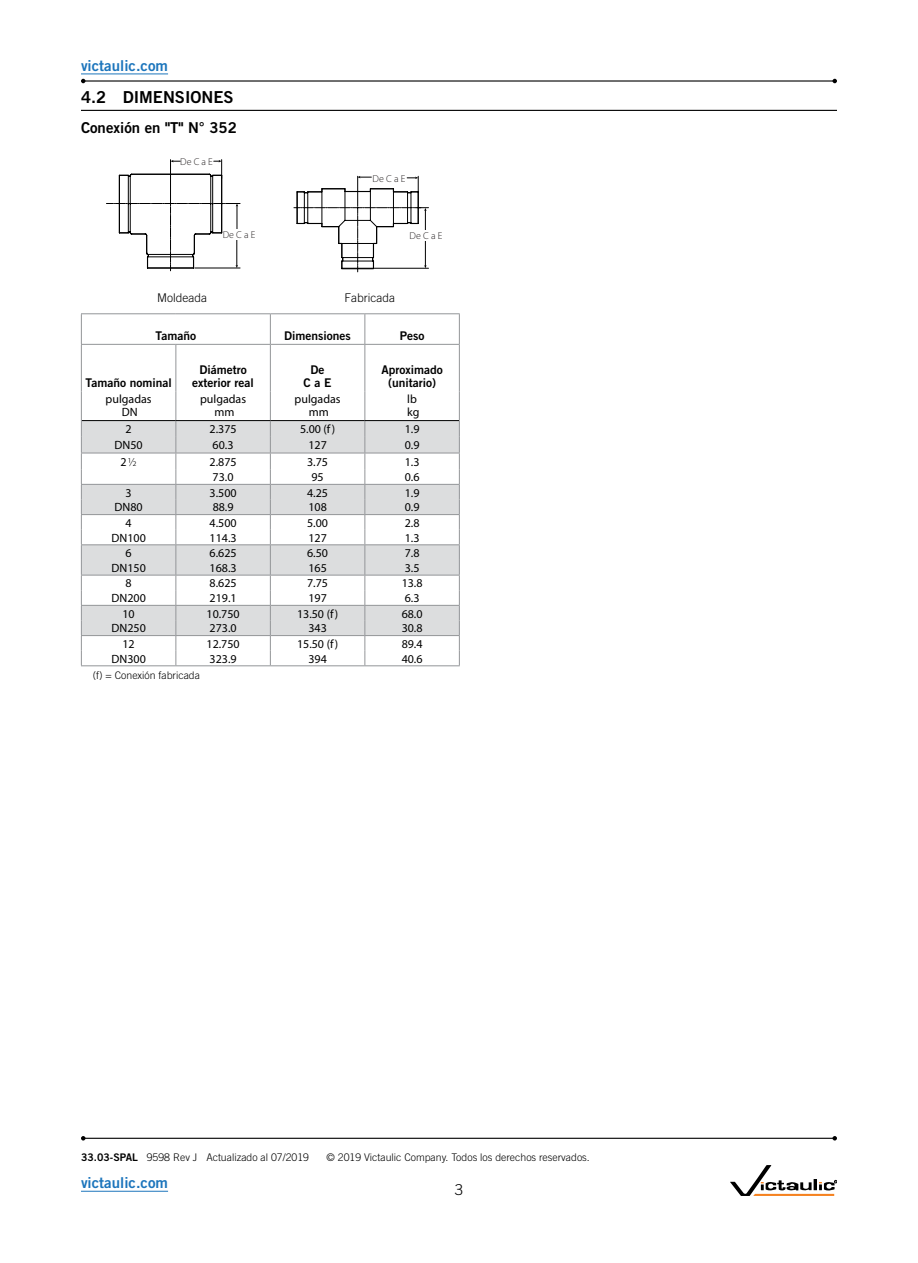
<style>
.page{position:relative;width:918px;height:1263px;background:#fff}
.page>*{position:absolute;margin:0;border:0;box-sizing:border-box;transform-origin:0 0}
.t1{font:16.5px "Trade Gothic LT Std Bd 2";color:#000}
.t2{font:15px "Trade Gothic LT Std Bd 2";color:#1c75bc}
.t3{font:15px "Trade Gothic LT Std Bd 2";color:#000}
.t4{font:300 15px "Trade Gothic LT Std";color:#000}
.t5{font:12px/13.5px "Myriad Pro";color:#000;text-align:center}
.t6{font:12px/13.5px "Trade Gothic LT Std Bd 2";color:#000;text-align:center}
.t7{font:300 12px "Trade Gothic LT Std";color:#000}
.t8{font:300 10.5px "Trade Gothic LT Std";color:#000}
.t9{font:300 10.05px "Myriad Pro";color:#231f20}
.t10{font:300 9.9px "Myriad Pro";color:#231f20}
.s1{font-weight:300}
.s2{font-family:"Trade Gothic LT Std Bd 2";font-weight:400}
</style>
<div class="page">
<hr style="left:81px;top:1191px;width:87px;height:1px;background:#1c75bc">
<svg style="left:82px;top:421px;width:377px;height:214px;fill:#dcddde"></svg>
<hr style="left:81px;top:665px;width:95px;height:1px;background:#939598">
<hr style="left:176px;top:665px;width:94px;height:1px;background:#939598">
<hr style="left:270px;top:665px;width:95px;height:1px;background:#939598">
<hr style="left:365px;top:665px;width:95px;height:1px;background:#939598">
<hr style="left:81px;top:313px;width:95px;height:1px;background:#939598">
<hr style="left:81px;top:314px;width:1px;height:30px;background:#939598">
<hr style="left:176px;top:313px;width:94px;height:1px;background:#939598">
<hr style="left:270px;top:313px;width:95px;height:1px;background:#939598">
<hr style="left:270px;top:314px;width:1px;height:30px;background:#939598">
<hr style="left:365px;top:313px;width:95px;height:1px;background:#939598">
<hr style="left:364px;top:314px;width:1px;height:30px;background:#939598">
<hr style="left:459px;top:314px;width:1px;height:30px;background:#939598">
<hr style="left:81px;top:345px;width:1px;height:47px;background:#939598">
<hr style="left:270px;top:345px;width:1px;height:47px;background:#939598">
<hr style="left:459px;top:345px;width:1px;height:47px;background:#939598">
<hr style="left:82px;top:420px;width:94px;height:1px;background:#000">
<hr style="left:270px;top:420px;width:95px;height:1px;background:#000">
<hr style="left:176px;top:420px;width:94px;height:1px;background:#000">
<hr style="left:81px;top:344px;width:95px;height:1px;background:#939598">
<hr style="left:270px;top:344px;width:95px;height:1px;background:#939598">
<hr style="left:365px;top:344px;width:95px;height:1px;background:#939598">
<svg style="left:176px;top:392px;width:1px;height:273px"></svg>
<svg style="left:459px;top:392px;width:1px;height:273px"></svg>
<hr style="left:365px;top:420px;width:94px;height:1px;background:#000">
<hr style="left:176px;top:344px;width:94px;height:1px;background:#939598">
<hr style="left:176px;top:345px;width:1px;height:47px;background:#939598">
<hr style="left:364px;top:345px;width:1px;height:47px;background:#939598">
<svg style="left:270px;top:392px;width:1px;height:273px"></svg>
<svg style="left:364px;top:392px;width:1px;height:273px"></svg>
<hr style="left:81px;top:544px;width:95px;height:1px;background:#939598">
<hr style="left:176px;top:544px;width:94px;height:1px;background:#939598">
<hr style="left:81px;top:605px;width:95px;height:1px;background:#939598">
<hr style="left:176px;top:605px;width:94px;height:1px;background:#939598">
<hr style="left:81px;top:575px;width:95px;height:1px;background:#939598">
<hr style="left:176px;top:575px;width:94px;height:1px;background:#939598">
<hr style="left:81px;top:635px;width:95px;height:1px;background:#939598">
<hr style="left:176px;top:635px;width:94px;height:1px;background:#939598">
<hr style="left:81px;top:453px;width:95px;height:1px;background:#939598">
<hr style="left:176px;top:453px;width:94px;height:1px;background:#939598">
<hr style="left:81px;top:484px;width:95px;height:1px;background:#939598">
<hr style="left:176px;top:484px;width:94px;height:1px;background:#939598">
<hr style="left:81px;top:514px;width:95px;height:1px;background:#939598">
<svg style="left:81px;top:392px;width:1px;height:273px"></svg>
<hr style="left:176px;top:514px;width:94px;height:1px;background:#939598">
<hr style="left:270px;top:575px;width:95px;height:1px;background:#939598">
<hr style="left:365px;top:575px;width:95px;height:1px;background:#939598">
<hr style="left:270px;top:635px;width:95px;height:1px;background:#939598">
<hr style="left:365px;top:635px;width:95px;height:1px;background:#939598">
<hr style="left:270px;top:544px;width:95px;height:1px;background:#939598">
<hr style="left:270px;top:605px;width:95px;height:1px;background:#939598">
<hr style="left:270px;top:453px;width:95px;height:1px;background:#939598">
<hr style="left:365px;top:453px;width:95px;height:1px;background:#939598">
<hr style="left:270px;top:484px;width:95px;height:1px;background:#939598">
<hr style="left:365px;top:484px;width:95px;height:1px;background:#939598">
<hr style="left:365px;top:514px;width:95px;height:1px;background:#939598">
<hr style="left:365px;top:544px;width:95px;height:1px;background:#939598">
<hr style="left:365px;top:605px;width:95px;height:1px;background:#939598">
<hr style="left:270px;top:514px;width:95px;height:1px;background:#939598">
<svg style="left:106px;top:160px;width:134px;height:111px"></svg>
<div style="left:183px;top:157px;width:27px;height:11px;background:#fff"></div>
<svg style="left:294px;top:176px;width:135px;height:96px"></svg>
<hr style="left:81px;top:110px;width:756px;height:1px;background:#000">
<hr style="left:83px;top:80px;width:752px;height:2px;background:#000">
<svg style="left:81px;top:79px;width:5px;height:4px"></svg>
<svg style="left:832px;top:79px;width:5px;height:4px"></svg>
<hr style="left:81px;top:74px;width:87px;height:1px;background:#1c75bc">
<hr style="left:83px;top:1138px;width:752px;height:1px;background:#000">
<svg style="left:81px;top:1136px;width:5px;height:4px"></svg>
<svg style="left:832px;top:1136px;width:5px;height:4px"></svg>
<svg style="left:730px;top:1165px;width:107px;height:31px"></svg>
<p class="t2" style="left:81px;top:56px;width:89px">victaulic.com</p>
<h1 class="t1" style="left:81px;top:87px;width:154px">4.2 DIMENSIONES</h1>
<p class="t3" style="left:81px;top:118px;width:157px">Conexión en "T" N° 352</p>
<p class="t10" style="left:180px;top:156px;width:34px">De C a E</p>
<p class="t10" style="left:223px;top:229px;width:34px">De C a E</p>
<p class="t9" style="left:373px;top:173px;width:34px">De C a E</p>
<p class="t9" style="left:410px;top:230px;width:34px">De C a E</p>
<p class="t7" style="left:157px;top:290px;width:52px">Moldeada</p>
<p class="t7" style="left:344px;top:290px;width:52px">Fabricada</p>
<p class="t6" style="left:156px;top:329px;width:42px">Tamaño</p>
<p class="t6" style="left:284px;top:329px;width:68px">Dimensiones</p>
<p class="t6" style="left:400px;top:329px;width:26px">Peso</p>
<p class="t6" style="left:86px;top:376px;width:88px">Tamaño nominal</p>
<p class="t6" style="left:192px;top:363px;width:63px">Diámetro exterior real</p>
<p class="t6" style="left:304px;top:363px;width:29px">De<br>C a E</p>
<p class="t6" style="left:381px;top:363px;width:63px">Aproximado (unitario)</p>
<p class="t5" style="left:106px;top:392px;width:48px">pulgadas<br>DN</p>
<p class="t5" style="left:200px;top:392px;width:48px">pulgadas mm</p>
<p class="t5" style="left:295px;top:392px;width:48px">pulgadas mm</p>
<p class="t5" style="left:407px;top:392px;width:14px;text-align:left">lb kg</p>
<p class="t5" style="left:126px;top:422px;width:8px">2</p>
<p class="t5" style="left:210px;top:422px;width:29px">2.375</p>
<p class="t5" style="left:300px;top:422px;width:37px">5.00 (f)</p>
<p class="t5" style="left:405px;top:422px;width:16px">1.9</p>
<p class="t5" style="left:115px;top:438px;width:30px">DN50</p>
<p class="t5" style="left:213px;top:438px;width:22px">60.3</p>
<p class="t5" style="left:308px;top:438px;width:20px">127</p>
<p class="t5" style="left:405px;top:438px;width:16px">0.9</p>
<p class="t5" style="left:121px;top:455px;width:18px">2<span class="s1">½</span></p>
<p class="t5" style="left:210px;top:455px;width:29px">2.875</p>
<p class="t5" style="left:307px;top:455px;width:22px">3.75</p>
<p class="t5" style="left:405px;top:455px;width:16px">1.3</p>
<p class="t5" style="left:213px;top:470px;width:22px">73.0</p>
<p class="t5" style="left:311px;top:470px;width:14px">95</p>
<p class="t5" style="left:405px;top:470px;width:16px">0.6</p>
<p class="t5" style="left:126px;top:486px;width:8px">3</p>
<p class="t5" style="left:210px;top:486px;width:29px">3.500</p>
<p class="t5" style="left:307px;top:486px;width:22px">4.25</p>
<p class="t5" style="left:405px;top:486px;width:16px">1.9</p>
<p class="t5" style="left:115px;top:500px;width:30px">DN80</p>
<p class="t5" style="left:213px;top:500px;width:22px">88.9</p>
<p class="t5" style="left:308px;top:500px;width:20px">108</p>
<p class="t5" style="left:405px;top:500px;width:16px">0.9</p>
<p class="t5" style="left:126px;top:516px;width:8px">4</p>
<p class="t5" style="left:210px;top:516px;width:29px">4.500</p>
<p class="t5" style="left:307px;top:516px;width:22px">5.00</p>
<p class="t5" style="left:405px;top:516px;width:16px">2.8</p>
<p class="t5" style="left:111px;top:531px;width:36px">DN100</p>
<p class="t5" style="left:210px;top:531px;width:29px">114.3</p>
<p class="t5" style="left:308px;top:531px;width:20px">127</p>
<p class="t5" style="left:405px;top:531px;width:16px">1.3</p>
<p class="t5" style="left:126px;top:546px;width:8px">6</p>
<p class="t5" style="left:210px;top:546px;width:29px">6.625</p>
<p class="t5" style="left:307px;top:546px;width:22px">6.50</p>
<p class="t5" style="left:405px;top:546px;width:16px">7.8</p>
<p class="t5" style="left:111px;top:561px;width:36px">DN150</p>
<p class="t5" style="left:210px;top:561px;width:29px">168.3</p>
<p class="t5" style="left:308px;top:561px;width:20px">165</p>
<p class="t5" style="left:405px;top:561px;width:16px">3.5</p>
<p class="t5" style="left:126px;top:576px;width:8px">8</p>
<p class="t5" style="left:210px;top:576px;width:29px">8.625</p>
<p class="t5" style="left:307px;top:576px;width:22px">7.75</p>
<p class="t5" style="left:402px;top:576px;width:22px">13.8</p>
<p class="t5" style="left:111px;top:591px;width:36px">DN200</p>
<p class="t5" style="left:210px;top:591px;width:29px">219.1</p>
<p class="t5" style="left:308px;top:591px;width:20px">197</p>
<p class="t5" style="left:405px;top:591px;width:16px">6.3</p>
<p class="t5" style="left:122px;top:607px;width:14px">10</p>
<p class="t5" style="left:207px;top:607px;width:35px">10.750</p>
<p class="t5" style="left:297px;top:607px;width:43px">13.50 (f)</p>
<p class="t5" style="left:402px;top:607px;width:22px">68.0</p>
<p class="t5" style="left:111px;top:621px;width:36px">DN250</p>
<p class="t5" style="left:210px;top:621px;width:29px">273.0</p>
<p class="t5" style="left:308px;top:621px;width:20px">343</p>
<p class="t5" style="left:402px;top:621px;width:22px">30.8</p>
<p class="t5" style="left:122px;top:637px;width:14px">12</p>
<p class="t5" style="left:207px;top:637px;width:35px">12.750</p>
<p class="t5" style="left:297px;top:637px;width:43px">15.50 (f)</p>
<p class="t5" style="left:402px;top:637px;width:22px">89.4</p>
<p class="t5" style="left:111px;top:652px;width:36px">DN300</p>
<p class="t5" style="left:210px;top:652px;width:29px">323.9</p>
<p class="t5" style="left:308px;top:652px;width:20px">394</p>
<p class="t5" style="left:402px;top:652px;width:22px">40.6</p>
<p class="t8" style="left:93px;top:669px;width:109px">(f) = Conexión fabricada</p>
<p class="t8" style="left:81px;top:1151px;width:230px"><span class="s2">33.03-SPAL</span> 9598 Rev J Actualizado al 07/2019</p>
<p class="t8" style="left:327px;top:1151px;width:265px">© 2019 Victaulic Company. Todos los derechos reservados.</p>
<p class="t2" style="left:81px;top:1173px;width:89px">victaulic.com</p>
<p class="t4" style="left:455px;top:1181px;width:10px">3</p>
</div>
